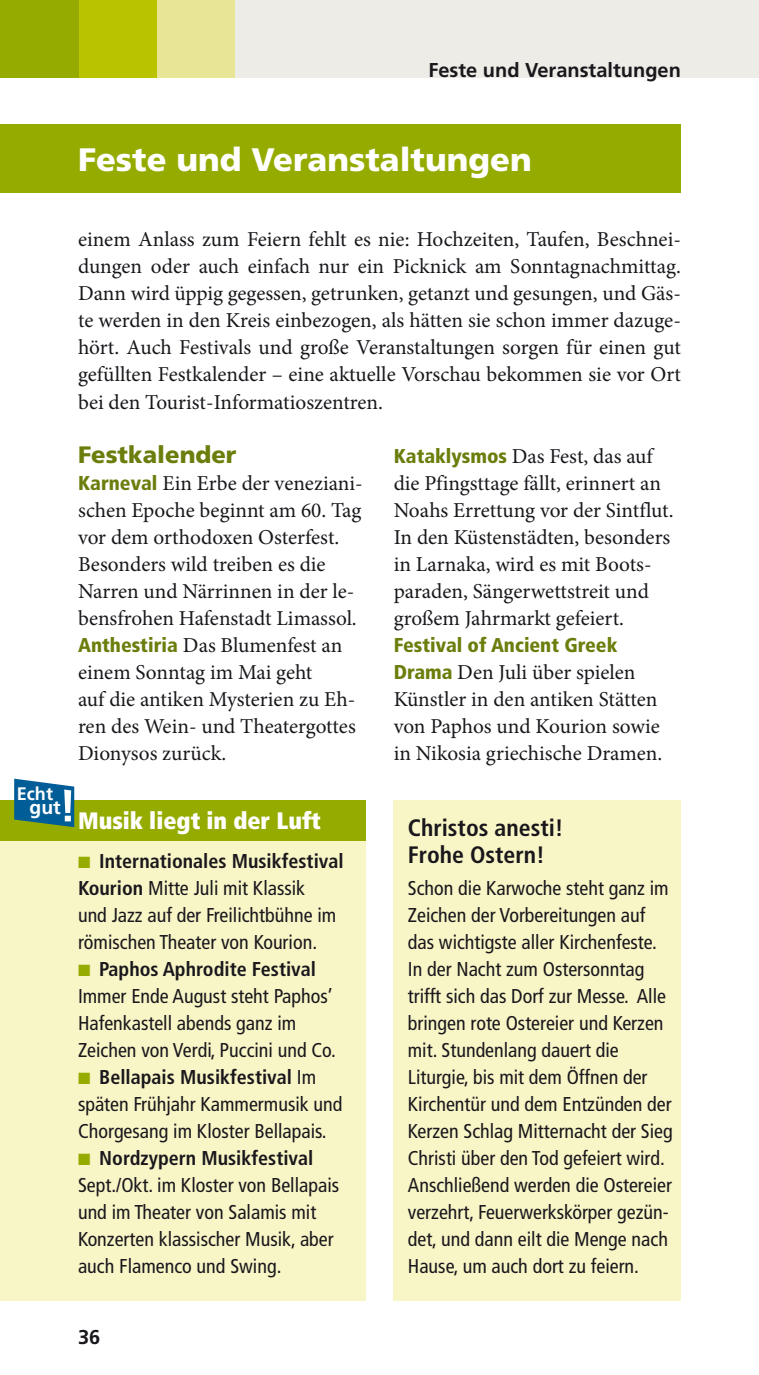
<style>
.page{position:relative;width:759px;height:1375px;background:#fff}
.page>*{position:absolute;margin:0;border:0;box-sizing:border-box;transform-origin:0 0}
.t1{font:900 32.5px "Frutiger LT Pro";color:#fff}
.t2{font:700 condensed 23.75px/27px "Frutiger LT Pro";color:#1a171c}
.t3{font:900 condensed 23.75px "Frutiger LT Com";color:#fff}
.t4{font:900 23.75px "Frutiger LT Pro";color:#6b7d0b}
.t5{font:21.25px/27px "Minion Pro";color:#1a171c}
.t6{font:condensed 20px/27px "Frutiger LT Pro";color:#1a171c}
.t7{font:700 20px "Frutiger LT Pro";color:#1a171c}
.t8{font:900 condensed 20px "Frutiger LT Pro";color:#6b7d0b}
.t9{font:700 19.5px "Frutiger LT Pro";color:#fff}
.t10{font:700 18px "Frutiger LT Pro";color:#fff}
.s1{font-family:"Frutiger LT Pro";font-weight:900;font-stretch:condensed;font-size:20px;color:#6b7d0b}
.s2{color:#96ab00}
.s3{font-weight:700}
</style>
<div class="page">
<div style="left:0;top:0;width:758px;height:78px;background:#edece7"></div>
<div style="left:0;top:0;width:234px;height:78px;background:#e8e596"></div>
<div style="left:0;top:0;width:156px;height:78px;background:#bac300"></div>
<div style="left:0;top:0;width:78px;height:78px;background:#96ab00"></div>
<div style="left:0;top:124px;width:680px;height:69px;background:#96ab00"></div>
<div style="left:0;top:800px;width:365px;height:500px;background:#f8f5c7"></div>
<div style="left:0;top:800px;width:365px;height:41px;background:#96ab00"></div>
<svg style="left:14px;top:779px;width:60px;height:48px"></svg>
<div style="left:393px;top:800px;width:287px;height:500px;background:#f8f5c7"></div>
<p class="t7" style="left:428px;top:58px;width:254px">Feste und Veranstaltungen</p>
<p class="t1" style="left:78px;top:140px;width:455px">Feste und Veranstaltungen</p>
<p class="t10" style="left:17px;top:783px;width:38px">Echt</p>
<p class="t9" style="left:30px;top:795px;width:33px">gut</p>
<p class="t5" style="left:78px;top:226px;width:604px;text-align:justify">einem Anlass zum Feiern fehlt es nie: Hochzeiten, Taufen, Beschnei&shy;dungen oder auch einfach nur ein Picknick am Sonntagnachmittag.<br>Dann wird üppig gegessen, getrunken, getanzt und gesungen, und Gäs&shy;te werden in den Kreis einbezogen, als hätten sie schon immer dazuge&shy;hört. Auch Festivals und große Veranstaltungen sorgen für einen gut gefüllten Festkalender – eine aktuelle Vorschau bekommen sie vor Ort bei den Tourist-Informatioszentren.</p>
<p class="t4" style="left:78px;top:440px;width:160px">Festkalender</p>
<p class="t5" style="left:78px;top:469px;width:286px"><span class="s1">Karneval</span> Ein Erbe der veneziani&shy;schen Epoche beginnt am 60. Tag vor dem orthodoxen Osterfest.<br>Besonders wild treiben es die<br>Narren und Närrinnen in der le&shy;bensfrohen Hafenstadt Limassol.<br><span class="s1">Anthestiria</span> Das Blumenfest an einem Sonntag im Mai geht<br>auf die antiken Mysterien zu Eh&shy;ren des Wein- und Theatergottes<br>Dionysos zurück.</p>
<p class="t3" style="left:78px;top:806px;width:244px">Musik liegt in der Luft</p>
<p class="t6" style="left:78px;top:847px;width:267px"><span class="s2">■</span> <span class="s3">Internationales Musikfestival<br>Kourion</span> Mitte Juli mit Klassik<br>und Jazz auf der Freilichtbühne im römischen Theater von Kourion.</p>
<p class="t6" style="left:78px;top:956px;width:259px"><span class="s2">■</span> <span class="s3">Paphos Aphrodite Festival<br></span>Immer Ende August steht Paphos’<br>Hafenkastell abends ganz im<br>Zeichen von Verdi, Puccini und Co.</p>
<p class="t6" style="left:78px;top:1064px;width:266px"><span class="s2">■</span> <span class="s3">Bellapais Musikfestival</span> Im späten Frühjahr Kammermusik und<br>Chorgesang im Kloster Bellapais.</p>
<p class="t6" style="left:78px;top:1145px;width:262px"><span class="s2">■</span> <span class="s3">Nordzypern Musikfestival<br></span>Sept./Okt. im Kloster von Bellapais und im Theater von Salamis mit<br>Konzerten klassischer Musik, aber auch Flamenco und Swing.</p>
<p class="t5" style="left:393px;top:442px;width:281px"><span class="s1">Kataklysmos</span> Das Fest, das auf die Pfingsttage fällt, erinnert an<br>Noahs Errettung vor der Sintflut.<br>In den Küstenstädten, besonders in Larnaka, wird es mit Boots&shy;paraden, Sängerwettstreit und großem Jahrmarkt gefeiert.</p>
<p class="t8" style="left:393px;top:633px;width:225px">Festival of Ancient Greek</p>
<p class="t5" style="left:393px;top:658px;width:270px"><span class="s1">Drama</span> Den Juli über spielen<br>Künstler in den antiken Stätten von Paphos und Kourion sowie in Nikosia griechische Dramen.</p>
<p class="t2" style="left:407px;top:814px;width:157px">Christos anesti!<br>Frohe Ostern!</p>
<p class="t6" style="left:407px;top:874px;width:266px">Schon die Karwoche steht ganz im Zeichen der Vorbereitungen auf das wichtigste aller Kirchenfeste.<br>In der Nacht zum Ostersonntag trifft sich das Dorf zur Messe. Alle bringen rote Ostereier und Kerzen mit. Stundenlang dauert die Liturgie, bis mit dem Öffnen der Kirchentür und dem Entzünden der Kerzen Schlag Mitternacht der Sieg Christi über den Tod gefeiert wird.<br>Anschließend werden die Ostereier verzehrt, Feuerwerkskörper gezün&shy;det, und dann eilt die Menge nach Hause, um auch dort zu feiern.</p>
<p class="t7" style="left:78px;top:1325px;width:24px">36</p>
</div>
